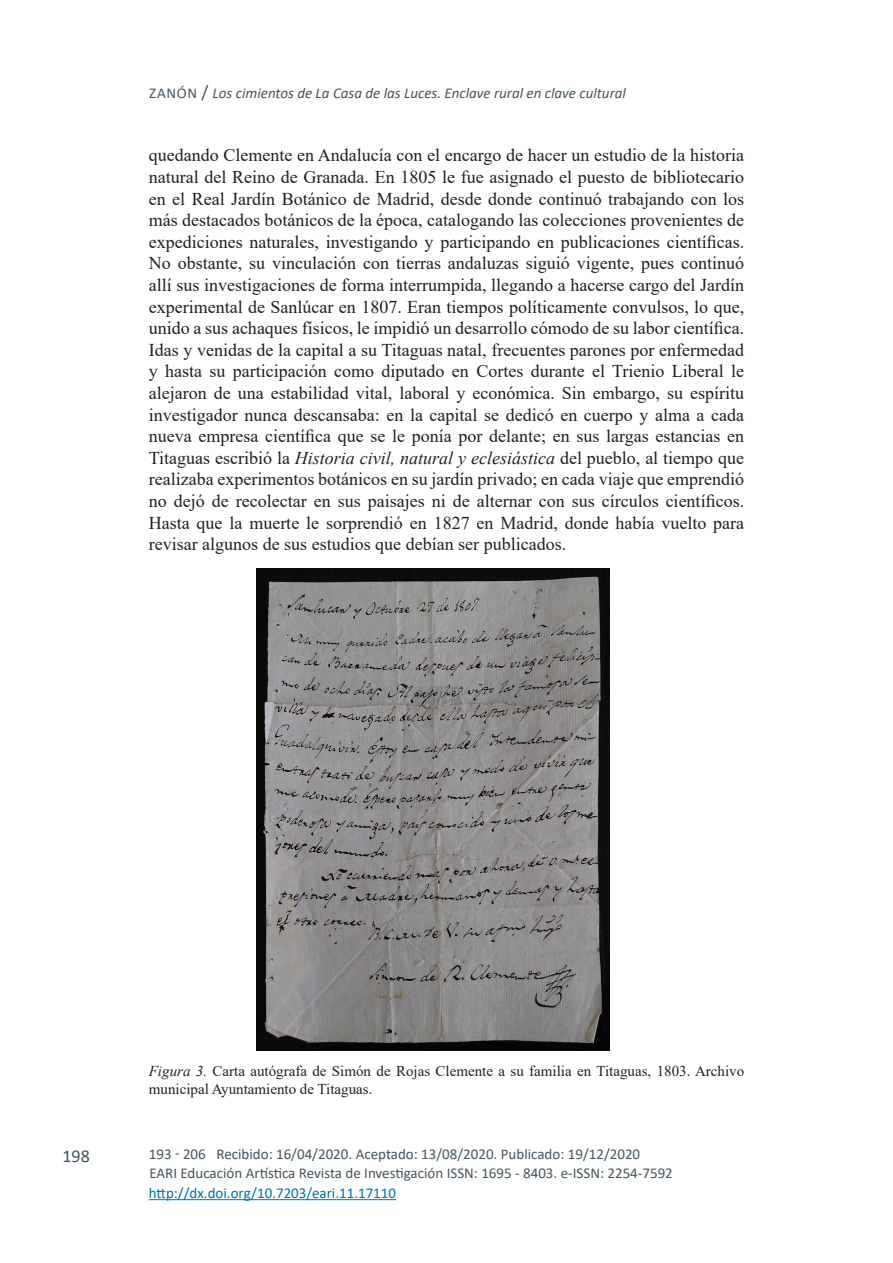
<style>
.page{position:relative;width:893px;height:1263px;background:#fff}
.page>*{position:absolute;margin:0;border:0;box-sizing:border-box;transform-origin:0 0}
.texto_normal{font:18px/21.6px "Times New Roman";color:#231f20;text-align:justify}
.t1{font:18px "Calibri";color:#45555f}
.Publicacion{font:15px "Calibri";color:#45555f}
.Pies_foto{font:15px/18px "Times New Roman";color:#231f20}
.Cabacera_Izquierda{font:italic 15px "Calibri";color:#45555f}
.DOI_izquierda{font:15px "Calibri";color:#0070af}
.s1{font-style:normal}
.s2{font-style:normal;font-size:18px}
.s3{font-style:italic}
</style>
<div class="page">
<img style="left:257px;top:569px;width:352px;height:481px">
<hr style="left:149px;top:1199px;width:247px;height:1px;background:#0070af">
<p class="Cabacera_Izquierda" style="left:149px;top:82px;width:478px"><span class="s1">ZANÓN</span> <span class="s2">/</span> Los cimientos de La Casa de las Luces. Enclave rural en clave cultural</p>
<p class="texto_normal" style="left:149px;top:144px;width:597px">quedando Clemente en Andalucía con el encargo de hacer un estudio de la historia natural del Reino de Granada. En 1805 le fue asignado el puesto de bibliotecario en el Real Jardín Botánico de Madrid, desde donde continuó trabajando con los más destacados botánicos de la época, catalogando las colecciones provenientes de expediciones naturales, investigando y participando en publicaciones científicas.<br>No obstante, su vinculación con tierras andaluzas siguió vigente, pues continuó allí sus investigaciones de forma interrumpida, llegando a hacerse cargo del Jardín experimental de Sanlúcar en 1807. Eran tiempos políticamente convulsos, lo que, unido a sus achaques físicos, le impidió un desarrollo cómodo de su labor científica.<br>Idas y venidas de la capital a su Titaguas natal, frecuentes parones por enfermedad y hasta su participación como diputado en Cortes durante el Trienio Liberal le alejaron de una estabilidad vital, laboral y económica. Sin embargo, su espíritu investigador nunca descansaba: en la capital se dedicó en cuerpo y alma a cada nueva empresa científica que se le ponía por delante; en sus largas estancias en Titaguas escribió la <span class="s3">Historia civil, natural y eclesiástica</span> del pueblo, al tiempo que realizaba experimentos botánicos en su jardín privado; en cada viaje que emprendió no dejó de recolectar en sus paisajes ni de alternar con sus círculos científicos.<br>Hasta que la muerte le sorprendió en 1827 en Madrid, donde había vuelto para revisar algunos de sus estudios que debían ser publicados.</p>
<p class="t1" style="left:62px;top:1143px;width:29px">198</p>
<p class="Pies_foto" style="left:149px;top:1061px;width:597px"><span class="s3">Figura 3.</span> Carta autógrafa de Simón de Rojas Clemente a su familia en Titaguas, 1803. Archivo municipal Ayuntamiento de Titaguas.</p>
<p class="Publicacion" style="left:149px;top:1144px;width:59px">193 - 206</p>
<p class="Publicacion" style="left:216px;top:1144px;width:425px">Recibido: 16/04/2020. Aceptado: 13/08/2020. Publicado: 19/12/2020</p>
<p class="DOI_izquierda" style="left:149px;top:1182px;width:249px">http://dx.doi.org/10.7203/eari.11.17110</p>
<p class="Publicacion" style="left:149px;top:1162px;width:525px">EARI Educación Artística Revista de Investigación ISSN: 1695 - 8403. e-ISSN: 2254-7592</p>
</div>
